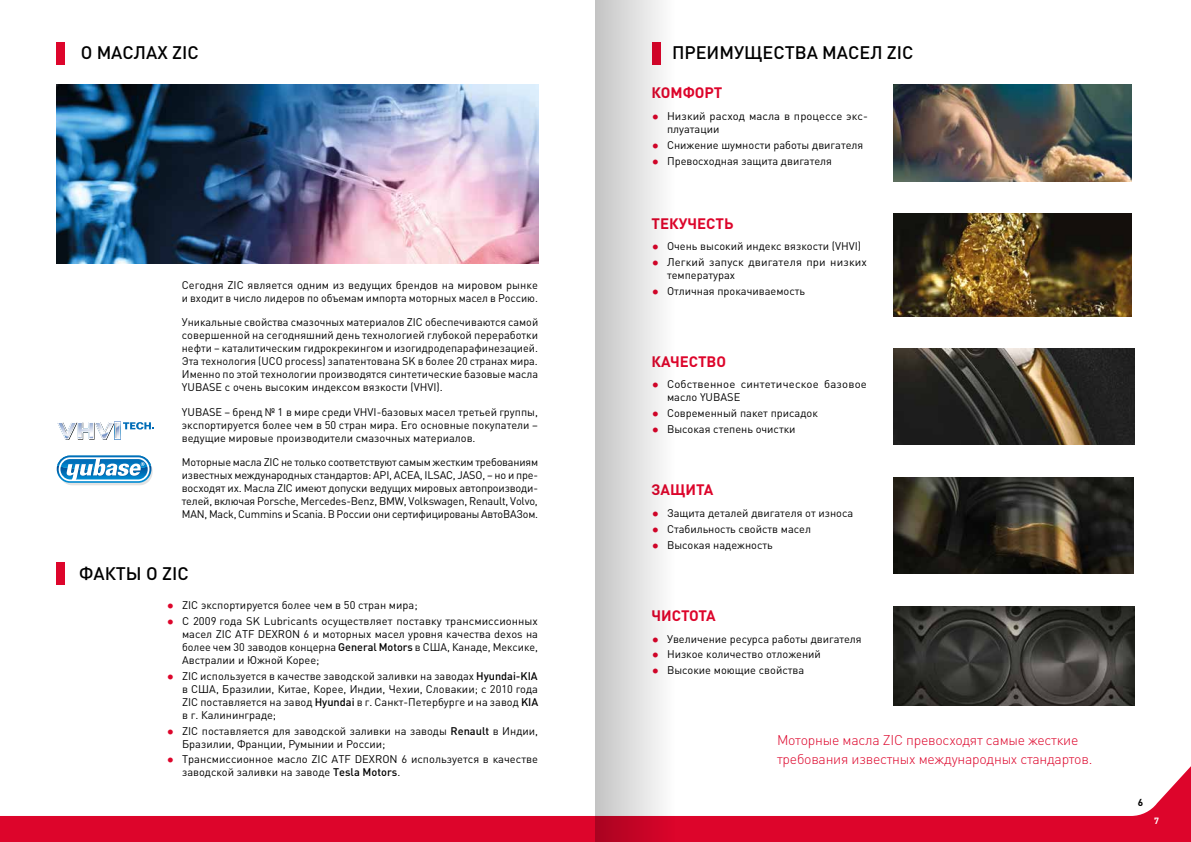
<style>
.page{position:relative;width:1191px;height:842px;background:#fff}
.page>*{position:absolute;margin:0;border:0;box-sizing:border-box;transform-origin:0 0}
.t1{font:500 18px "DIN Pro";color:#000}
.t2{font:700 15px "DIN Pro";color:#dd052b}
.t3{font:300 14px/19px "DIN Pro";letter-spacing:-.015em;color:#dd052b}
.t4{font:11px/13px "DIN Pro";color:#000}
.t5{font:700 10px "DIN Pro";color:#000}
.t6{font:700 9px "DIN Pro";color:#fff}
.s1{font-size:15px;color:#dd052b}
.s2{font-weight:500}
</style>
<div class="page">
<svg style="left:0;top:766px;width:1191px;height:76px"></svg>
<img style="left:893px;top:349px;width:241px;height:96px">
<img style="left:893px;top:214px;width:238px;height:102px">
<img style="left:893px;top:85px;width:238px;height:96px">
<img style="left:893px;top:477px;width:240px;height:97px">
<img style="left:893px;top:606px;width:241px;height:99px">
<img style="left:56px;top:85px;width:482px;height:178px">
<div style="left:56px;top:567px;width:8px;height:13px;background:#dd052b"></div>
<div style="left:59px;top:458px;width:94px;height:27px;background:#e3e3e3;border-radius:13px"></div>
<svg style="left:57px;top:456px;width:94px;height:27px;background:#6eb1d9"></svg>
<svg style="left:57px;top:422px;width:97px;height:18px"></svg>
<div style="left:57px;top:42px;width:8px;height:22px;background:#dd052b"></div>
<div style="left:57px;top:562px;width:8px;height:23px;background:#dd052b"></div>
<svg style="left:595px;top:0;width:80px;height:842px"></svg>
<h1 class="t1" style="left:81px;top:40px;width:119px">О МАСЛАХ ZIC</h1>
<p class="t4" style="left:182px;top:278px;width:357px">Сегодня ZIC является одним из ведущих брендов на мировом рынке и входит в число лидеров по объемам импорта моторных масел в Россию.</p>
<p class="t4" style="left:182px;top:315px;width:358px;text-align:justify">Уникальные свойства смазочных материалов ZIC обеспечиваются самой совершенной на сегодняшний день технологией глубокой переработки нефти – каталитическим гидрокрекингом и изогидродепарафинезацией.<br>Эта технология (UCO process) запатентована SK в более 20 странах мира.<br>Именно по этой технологии производятся синтетические базовые масла YUBASE с очень высоким индексом вязкости (VHVI).</p>
<p class="t4" style="left:182px;top:405px;width:357px;text-align:justify">YUBASE – бренд № 1 в мире среди VHVI-базовых масел третьей группы, экспортируется более чем в 50 стран мира. Его основные покупатели – ведущие мировые производители смазочных материалов.</p>
<p class="t4" style="left:182px;top:455px;width:358px;text-align:justify">Моторные масла ZIC не только соответствуют самым жестким требованиям известных международных стандартов: API, ACEA, ILSAC, JASO, – но и пре&shy;восходят их. Масла ZIC имеют допуски ведущих мировых автопроизводи&shy;телей, включая Porsche, Mercedes-Benz, BMW, Volkswagen, Renault, Volvo, MAN, Mack, Cummins и Scania. В России они сертифицированы АвтоВАЗом.</p>
<h1 class="t1" style="left:79px;top:562px;width:111px">ФАКТЫ О ZIC</h1>
<p class="t4" style="left:167px;top:598px;width:252px"><span class="s1">•</span> ZIC экспортируется более чем в 50 стран мира;</p>
<p class="t4" style="left:182px;top:614px;width:357px;text-align:justify;text-indent:-15px"><span class="s1">•</span> С 2009 года SK Lubricants осуществляет поставку трансмиссионных масел ZIC ATF DEXRON 6 и моторных масел уровня качества dexos на более чем 30 заводов концерна <span class="s2">General Motors</span> в США, Канаде, Мексике, Австралии и Южной Корее;</p>
<p class="t4" style="left:182px;top:669px;width:358px;text-align:justify;text-indent:-15px"><span class="s1">•</span> ZIC используется в качестве заводской заливки на заводах <span class="s2">Hyundai-KIA </span>в США, Бразилии, Китае, Корее, Индии, Чехии, Словакии; с 2010 года ZIC поставляется на завод <span class="s2">Hyundai</span> в г. Санкт-Петербурге и на завод <span class="s2">KIA </span>в г. Калининграде;</p>
<p class="t4" style="left:182px;top:724px;width:357px;text-indent:-15px"><span class="s1">•</span> ZIC поставляется для заводской заливки на заводы <span class="s2">Renault</span> в Индии,<br>Бразилии, Франции, Румынии и России;</p>
<p class="t4" style="left:182px;top:752px;width:357px;text-indent:-15px"><span class="s1">•</span> Трансмиссионное масло ZIC ATF DEXRON 6 используется в качестве заводской заливки на заводе <span class="s2">Tesla Motors</span>.</p>
<h1 class="t1" style="left:672px;top:40px;width:243px">ПРЕИМУЩЕСТВА МАСЕЛ ZIC</h1>
<h2 class="t2" style="left:651px;top:83px;width:72px">КОМФОРТ</h2>
<p class="t4" style="left:667px;top:109px;width:202px;text-indent:-15px"><span class="s1">•</span> Низкий расход масла в процессе экс&shy;плуатации</p>
<p class="t4" style="left:651px;top:138px;width:213px"><span class="s1">•</span> Снижение шумности работы двигателя</p>
<p class="t4" style="left:651px;top:154px;width:182px"><span class="s1">•</span> Превосходная защита двигателя</p>
<h2 class="t2" style="left:651px;top:213px;width:83px">ТЕКУЧЕСТЬ</h2>
<p class="t4" style="left:651px;top:239px;width:211px"><span class="s1">•</span> Очень высокий индекс вязкости (VHVI)</p>
<p class="t4" style="left:667px;top:255px;width:201px;text-indent:-15px"><span class="s1">•</span> Легкий запуск двигателя при низких температурах</p>
<p class="t4" style="left:651px;top:284px;width:155px"><span class="s1">•</span> Отличная прокачиваемость</p>
<h2 class="t2" style="left:651px;top:351px;width:76px">КАЧЕСТВО</h2>
<p class="t4" style="left:667px;top:377px;width:201px;text-indent:-15px"><span class="s1">•</span> Собственное синтетическое базовое масло YUBASE</p>
<p class="t4" style="left:651px;top:406px;width:168px"><span class="s1">•</span> Современный пакет присадок</p>
<p class="t4" style="left:651px;top:422px;width:145px"><span class="s1">•</span> Высокая степень очистки</p>
<h2 class="t2" style="left:651px;top:480px;width:63px">ЗАЩИТА</h2>
<p class="t4" style="left:651px;top:506px;width:203px"><span class="s1">•</span> Защита деталей двигателя от износа</p>
<p class="t4" style="left:651px;top:522px;width:161px"><span class="s1">•</span> Стабильность свойств масел</p>
<p class="t4" style="left:651px;top:538px;width:123px"><span class="s1">•</span> Высокая надежность</p>
<h2 class="t2" style="left:651px;top:605px;width:66px">ЧИСТОТА</h2>
<p class="t4" style="left:651px;top:632px;width:212px"><span class="s1">•</span> Увеличение ресурса работы двигателя</p>
<p class="t4" style="left:651px;top:647px;width:171px"><span class="s1">•</span> Низкое количество отложений</p>
<p class="t4" style="left:651px;top:663px;width:154px"><span class="s1">•</span> Высокие моющие свойства</p>
<p class="t3" style="left:777px;top:730px;width:317px">Моторные масла ZIC превосходят самые жесткие требования известных международных стандартов.</p>
<p class="t5" style="left:1137px;top:795px;width:7px">6</p>
<p class="t6" style="left:1154px;top:815px;width:6px">7</p>
</div>
